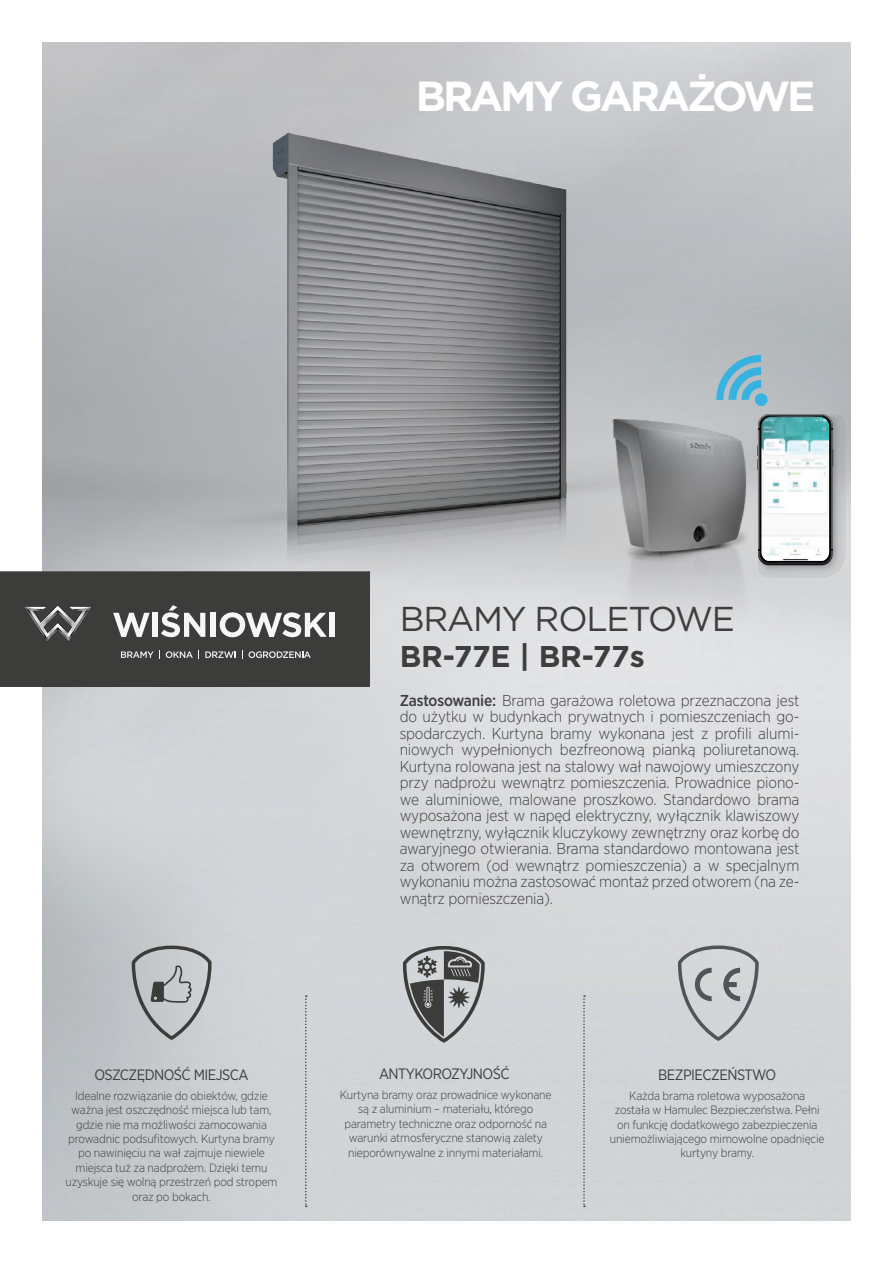
<style>
.page{position:relative;width:893px;height:1263px;background:#fff}
.page>*{position:absolute;margin:0;border:0;box-sizing:border-box;transform-origin:0 0}
.t1{font:700 42px "Gotham";letter-spacing:-.075em;color:#fff}
.t2{font:34.5px "Gotham";letter-spacing:-.035em;color:#3e3e3f}
.t3{font:700 30px "Gotham";letter-spacing:-.005em;color:#3e3e3f}
.t4{font:300 15.75px/16.5px "Gotham Narrow";letter-spacing:-.01em;color:#3e3e3f;text-align:justify}
.t5{font:15px "Gotham Narrow";letter-spacing:-.035em;color:#3e3e3f}
.t6{font:300 12px/14.4px "Gotham Narrow";letter-spacing:-.01em;color:#3e3e3f;text-align:center}
.s1{font-weight:500}
</style>
<div class="page">
<svg style="left:305px;top:1097px;width:2px;height:110px"></svg>
<svg style="left:583px;top:1097px;width:2px;height:110px"></svg>
<img style="left:0;top:86px;width:743px;height:1011px">
<svg style="left:678px;top:945px;width:81px;height:96px;background:#bbbec1"></svg>
<svg style="left:716px;top:355px;width:52px;height:35px;background:#80b7cd"></svg>
<img style="left:610px;top:390px;width:161px;height:231px">
<svg style="left:0;top:572px;width:370px;height:115px;background:#4c4c4b"></svg>
<div style="left:329px;top:613px;width:5px;height:24px;background:#f6f6f6"></div>
<svg style="left:757px;top:414px;width:89px;height:164px;background:#919295"></svg>
<img style="left:761px;top:417px;width:68px;height:144px">
<p class="t1" style="left:416px;top:68px;width:401px">BRAMY GARAŻOWE</p>
<p class="t5" style="left:94px;top:1065px;width:156px">OSZCZĘDNOŚĆ MIEJSCA</p>
<p class="t6" style="left:65px;top:1088px;width:214px">Idealne rozwiązanie do obiektów, gdzie ważna jest oszczędność miejsca lub tam, gdzie nie ma możliwości zamocowania prowadnic podsufitowych. Kurtyna bramy po nawinięciu na wał zajmuje niewiele miejsca tuż za nadprożem. Dzięki temu uzyskuje się wolną przestrzeń pod stropem oraz po bokach.</p>
<p class="t2" style="left:400px;top:596px;width:337px">BRAMY ROLETOWE</p>
<p class="t3" style="left:400px;top:636px;width:247px">BR-77E | BR-77s</p>
<p class="t4" style="left:400px;top:692px;width:401px"><span class="s1">Zastosowanie:</span> Brama garażowa roletowa przeznaczona jest do użytku w budynkach prywatnych i pomieszczeniach go&shy;spodarczych. Kurtyna bramy wykonana jest z profili alumi&shy;niowych wypełnionych bezfreonową pianką poliuretanową.<br>Kurtyna rolowana jest na stalowy wał nawojowy umieszczony przy nadprożu wewnątrz pomieszczenia. Prowadnice piono&shy;we aluminiowe, malowane proszkowo. Standardowo brama wyposażona jest w napęd elektryczny, wyłącznik klawiszowy wewnętrzny, wyłącznik kluczykowy zewnętrzny oraz korbę do awaryjnego otwierania. Brama standardowo montowana jest za otworem (od wewnątrz pomieszczenia) a w specjalnym wykonaniu można zastosować montaż przed otworem (na ze&shy;wnątrz pomieszczenia).</p>
<p class="t5" style="left:379px;top:1065px;width:132px">ANTYKOROZYJNOŚĆ</p>
<p class="t6" style="left:340px;top:1087px;width:213px">Kurtyna bramy oraz prowadnice wykonane są z aluminium – materiału, którego parametry techniczne oraz odporność na warunki atmosferyczne stanowią zalety nieporównywalne z innymi materiałami.</p>
<p class="t5" style="left:658px;top:1065px;width:120px">BEZPIECZEŃSTWO</p>
<p class="t6" style="left:610px;top:1088px;width:216px">Każda brama roletowa wyposażona<br>została w Hamulec Bezpieczeństwa. Pełni on funkcję dodatkowego zabezpieczenia uniemożliwiającego mimowolne opadnięcie kurtyny bramy.</p>
</div>
